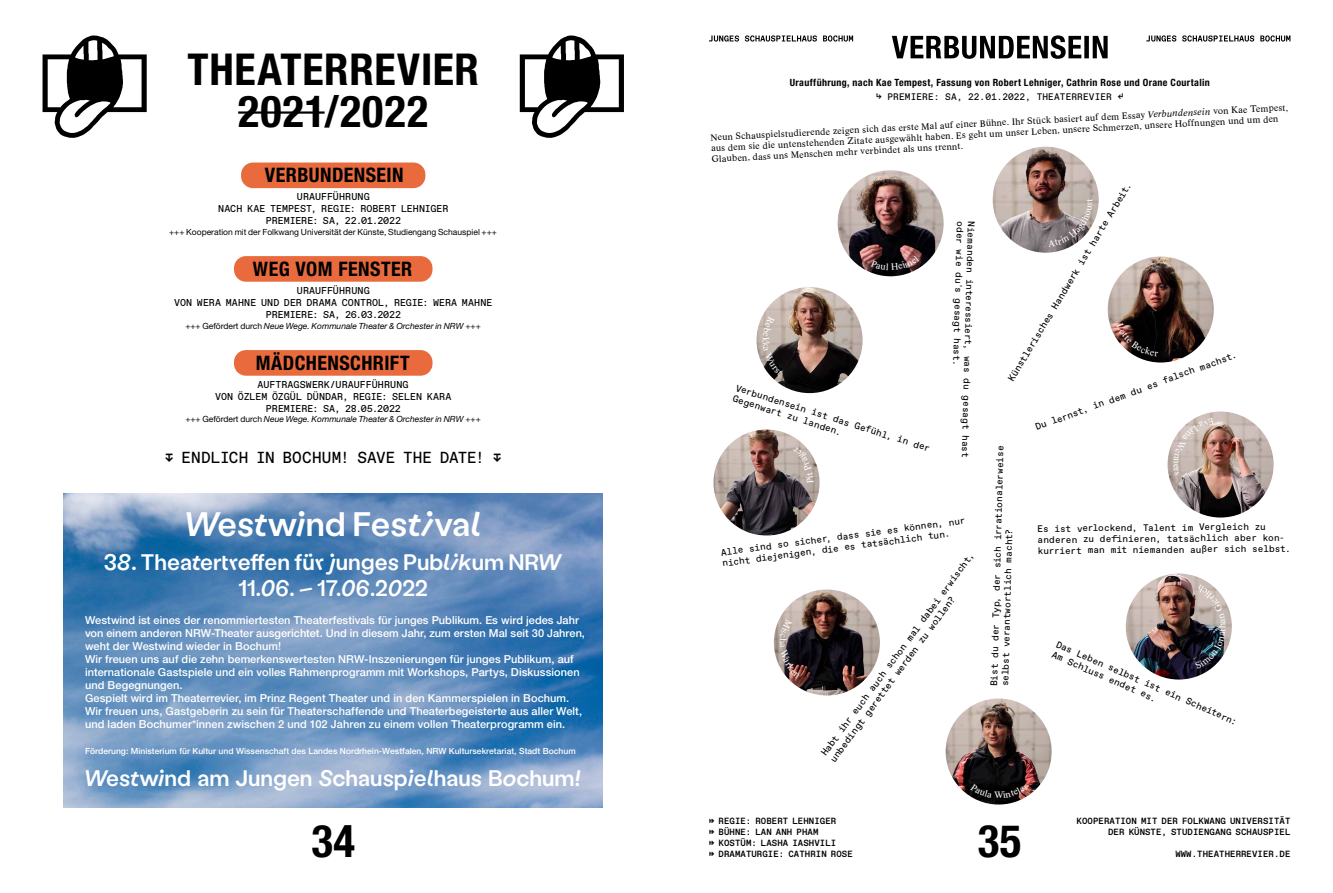
<style>
.page{position:relative;width:1333px;height:893px;background:#fff}
.page>*{position:absolute;margin:0;border:0;box-sizing:border-box;transform-origin:0 0}
.t1{font:700 condensed 45px "Helvetica Neue LT Pro";color:#000}
.t2{font:700 condensed 44px/41.8px "Helvetica Neue LT Pro";letter-spacing:.02em;color:#000;text-align:center}
.t3{font:500 34px "Labil Grotesk";color:#fff}
.t4{font:500 22.5px/26px "Labil Grotesk";color:#fff;text-align:center}
.t5{font:700 condensed 20px "Helvetica Neue LT Pro";letter-spacing:.02em;color:#000}
.t6{font:16px "Favorit Mono";letter-spacing:.005em;color:#000}
.t7{font:500 11px/13px "Helvetica Neue LT Pro";letter-spacing:.005em;color:#fff}
.t8{font:10px/12px "Favorit Mono";letter-spacing:.005em;color:#000;text-align:center}
.t9{font:700 condensed 10px "Helvetica Neue LT Pro";letter-spacing:.035em;color:#000}
.t10{font:9.5px/10.9px "Favorit Mono";letter-spacing:-.015em;color:#000}
.t11{font:9.5px "Favorit Mono";letter-spacing:.01em;color:#000}
.t12{font:9px/10.8px "High Life One";color:#000}
.t13{font:500 9px/10.8px "Favorit Mono";letter-spacing:.01em;color:#000}
.t14{font:9px "High Life One";color:#fff}
.t15{font:italic 8.5px "Helvetica Neue LT Pro";color:#000}
.t16{font:500 8.5px "Helvetica Neue LT Pro";letter-spacing:.005em;color:#fff}
.t17{font:8.5px "Helvetica Neue LT Pro";color:#000}
.s1{font-style:normal}
.s2{font-family:"High Life Italic One"}
</style>
<div class="page">
<div style="left:241px;top:163px;width:184px;height:25px;background:#e96a3d;border-radius:12px"></div>
<div style="left:234px;top:256px;width:198px;height:26px;background:#e96a3d;border-radius:12px"></div>
<div style="left:234px;top:350px;width:198px;height:26px;background:#e96a3d;border-radius:12px"></div>
<hr style="left:238px;top:111px;width:86px;height:3px;background:#000">
<svg style="left:520px;top:35px;width:104px;height:103px"></svg>
<svg style="left:43px;top:35px;width:104px;height:103px"></svg>
<img style="left:64px;top:493px;width:538px;height:315px">
<img style="left:945px;top:698px;width:106px;height:106px;border-radius:53px">
<img style="left:773px;top:589px;width:106px;height:106px;border-radius:53px">
<img style="left:713px;top:429px;width:106px;height:106px;border-radius:53px">
<img style="left:756px;top:287px;width:106px;height:106px;border-radius:53px">
<img style="left:1125px;top:573px;width:106px;height:106px;border-radius:53px">
<img style="left:1167px;top:411px;width:106px;height:106px;border-radius:53px">
<svg style="left:892px;top:35px;width:215px;height:24px"></svg>
<img style="left:992px;top:147px;width:106px;height:106px;border-radius:53px">
<img style="left:1107px;top:256px;width:106px;height:106px;border-radius:53px">
<img style="left:837px;top:170px;width:106px;height:106px;border-radius:53px">
<svg style="left:709px;top:35px;width:144px;height:7px"></svg>
<svg style="left:1146px;top:35px;width:144px;height:7px"></svg>
<svg style="left:1047px;top:202px;width:45px;height:45px;background:#938786"></svg>
<svg style="left:1116px;top:323px;width:42px;height:33px"></svg>
<svg style="left:1173px;top:418px;width:41px;height:58px;background:#c8b4aa"></svg>
<svg style="left:1194px;top:585px;width:31px;height:84px;background:#767477"></svg>
<svg style="left:970px;top:784px;width:58px;height:14px"></svg>
<svg style="left:779px;top:619px;width:21px;height:59px"></svg>
<svg style="left:793px;top:446px;width:20px;height:37px"></svg>
<svg style="left:762px;top:317px;width:21px;height:59px"></svg>
<svg style="left:870px;top:255px;width:49px;height:15px"></svg>
<h2 class="t2" style="left:187px;top:49px;width:293px">THEATERREVIER<br>2021/2022</h2>
<h3 class="t5" style="left:265px;top:164px;width:140px">VERBUNDENSEIN</h3>
<p class="t8" style="left:218px;top:190px;width:232px">URAUFFÜHRUNG<br>NACH KAE TEMPEST, REGIE: ROBERT LEHNIGER<br>PREMIERE: SA, 22.01.2022</p>
<p class="t17" style="left:169px;top:227px;width:329px">+++ Kooperation mit der Folkwang Universität der Künste, Studiengang Schauspiel +++</p>
<h3 class="t5" style="left:253px;top:257px;width:161px">WEG VOM FENSTER</h3>
<p class="t8" style="left:174px;top:284px;width:320px">URAUFFÜHRUNG<br>VON WERA MAHNE UND DER DRAMA CONTROL, REGIE: WERA MAHNE<br>PREMIERE: SA, 26.03.2022</p>
<p class="t15" style="left:185px;top:320px;width:297px"><span class="s1">+++ Gefördert durch</span> Neue Wege. Kommunale Theater &amp; Orchester in NRW <span class="s1">+++</span></p>
<h3 class="t5" style="left:256px;top:351px;width:155px">MÄDCHENSCHRIFT</h3>
<p class="t8" style="left:215px;top:378px;width:238px">AUFTRAGSWERK/URAUFFÜHRUNG<br>VON ÖZLEM ÖZGÜL DÜNDAR, REGIE: SELEN KARA<br>PREMIERE: SA, 28.05.2022</p>
<p class="t15" style="left:185px;top:414px;width:297px"><span class="s1">+++ Gefördert durch</span> Neue Wege. Kommunale Theater &amp; Orchester in NRW <span class="s1">+++</span></p>
<h3 class="t6" style="left:164px;top:447px;width:339px">↧ ENDLICH IN BOCHUM! SAVE THE DATE! ↧</h3>
<h3 class="t3" style="left:185px;top:501px;width:297px">Westwind Festival</h3>
<h3 class="t4" style="left:104px;top:549px;width:460px">38. Theatertreffen für junges Publikum NRW<br>11.06. – 17.06.2022</h3>
<p class="t7" style="left:85px;top:613px;width:501px">Westwind ist eines der renommiertesten Theaterfestivals für junges Publikum. Es wird jedes Jahr von einem anderen NRW-Theater ausgerichtet. Und in diesem Jahr, zum ersten Mal seit 30 Jahren, weht der Westwind wieder in Bochum!<br>Wir freuen uns auf die zehn bemerkenswertesten NRW-Inszenierungen für junges Publikum, auf internationale Gastspiele und ein volles Rahmenprogramm mit Workshops, Partys, Diskussionen und Begegnungen.<br>Gespielt wird im Theaterrevier, im Prinz Regent Theater und in den Kammerspielen in Bochum.<br>Wir freuen uns, Gastgeberin zu sein für Theaterschaffende und Theaterbegeisterte aus aller Welt, und laden Bochumer*innen zwischen 2 und 102 Jahren zu einem vollen Theaterprogramm ein.</p>
<p class="t16" style="left:85px;top:746px;width:492px">Förderung: Ministerium für Kultur und Wissenschaft des Landes Nordrhein-Westfalen, NRW Kultursekretariat, Stadt Bochum</p>
<h3 class="t4" style="left:85px;top:764px;width:498px">Westwind am Jungen Schauspielhaus Bochum!</h3>
<p class="t9" style="left:789px;top:77px;width:421px">Uraufführung, nach Kae Tempest, Fassung von Robert Lehniger, Cathrin Rose und Orane Courtalin</p>
<p class="t11" style="left:876px;top:91px;width:249px">↳ PREMIERE: SA, 22.01.2022, THEATERREVIER ↲</p>
<p class="t12" style="left:710px;top:132px;width:580px;rotate:-3deg">Neun Schauspielstudierende zeigen sich das erste Mal auf einer Bühne. Ihr Stück basiert auf dem Essay <span class="s2">Verbundensein</span> von Kae Tempest, aus dem sie die untenstehenden Zitate ausgewählt haben. Es geht um unser Leben, unsere Schmerzen, unsere Hoffnungen und um den<br>Glauben, dass uns Menschen mehr verbindet als uns trennt.</p>
<p class="t10" style="left:737px;top:383px;width:205px;rotate:17deg">Verbundensein ist das Gefühl, in der<br>Gegenwart zu landen.</p>
<p class="t10" style="left:966px;top:221px;width:146px;rotate:92deg">oder wie du's gesagt hast.</p>
<p class="t10" style="left:977px;top:222px;width:238px;rotate:92deg">Niemanden interessiert, was du gesagt hast</p>
<p class="t10" style="left:720px;top:548px;width:248px;rotate:-8deg">Alle sind so sicher, dass sie es können, nur nicht diejenigen, die es tatsächlich tun.</p>
<p class="t10" style="left:817px;top:750px;width:251px;line-height:11.3px;rotate:-53deg">Habt ihr euch auch schon mal dabei erwischt, unbedingt gerettet werden zu wollen?</p>
<p class="t10" style="left:1005px;top:377px;width:231px;rotate:-59deg">Künstlerisches Handwerk ist harte Arbeit.</p>
<p class="t14" style="left:1084px;top:202px;width:5px;rotate:-90deg">t</p>
<p class="t10" style="left:1033px;top:422px;width:215px;rotate:-20deg">Du lernst, in dem du es falsch machst.</p>
<p class="t10" style="left:986px;top:686px;width:242px;line-height:11.5px;rotate:-88deg">Bist du der Typ, der sich irrationalerweise selbst verantwortlich macht?</p>
<p class="t10" style="left:1037px;top:522px;width:255px">Es ist verlockend, Talent im Vergleich zu anderen zu definieren, tatsächlich aber kon&shy;kurriert man mit niemanden außer sich selbst.</p>
<p class="t10" style="left:1058px;top:639px;width:198px;line-height:10.6px;rotate:23deg">Das Leben selbst ist ein Scheitern:<br>Am Schluss endet es.</p>
<p class="t13" style="left:709px;top:816px;width:145px">↦ REGIE: ROBERT LEHNIGER<br>↦ BÜHNE: LAN ANH PHAM<br>↦ KOSTÜM: LASHA IASHVILI<br>↦ DRAMATURGIE: CATHRIN ROSE</p>
<p class="t13" style="left:1076px;top:816px;width:215px;text-align:right">KOOPERATION MIT DER FOLKWANG UNIVERSITÄT<br>DER KÜNSTE, STUDIENGANG SCHAUSPIEL</p>
<h1 class="t1" style="left:311px;top:815px;width:45px">34</h1>
<h1 class="t1" style="left:977px;top:815px;width:45px">35</h1>
<p class="t13" style="left:1175px;top:848px;width:117px">WWW.THEATHERREVIER.DE</p>
</div>
